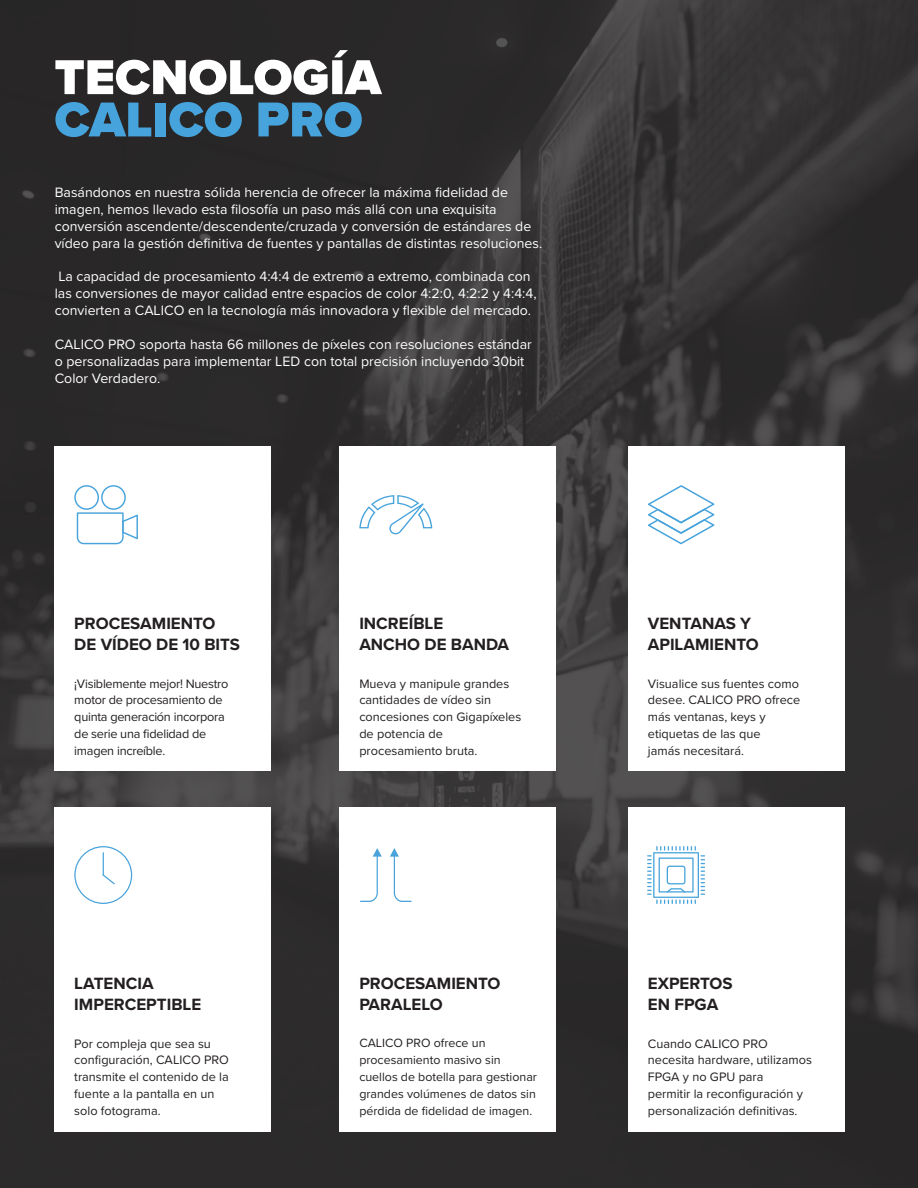
<style>
.page{position:relative;width:918px;height:1188px;background:#fff}
.page>*{position:absolute;margin:0;border:0;box-sizing:border-box;transform-origin:0 0}
.Headline_Black{font:900 50.85px "Proxima Nova";color:#fff}
.Headline_Black-2{font:900 50.85px "Proxima Nova";color:#46a3db}
.t1{font:700 16.95px "Proxima Nova";color:#231f20}
.Body_Copy_White{font:14.1px/17px "Proxima Nova";color:#fff}
.Body_Copy_Black{font:12.75px/17px "Proxima Nova";color:#231f20}
.Body_Copy_Black-2{font:12.75px/17px "Proxima Nova";letter-spacing:-.02em;color:#231f20}
.Body_Copy_Black-3{font:12.45px/17px "Proxima Nova";color:#231f20}
</style>
<div class="page">
<img style="left:0;top:0;width:918px;height:1188px">
<div style="left:55px;top:446px;width:216px;height:325px;background:#fff"></div>
<svg style="left:74px;top:485px;width:64px;height:59px"></svg>
<div style="left:340px;top:446px;width:216px;height:325px;background:#fff"></div>
<svg style="left:359px;top:495px;width:73px;height:39px"></svg>
<div style="left:628px;top:446px;width:217px;height:325px;background:#fff"></div>
<svg style="left:648px;top:485px;width:66px;height:59px"></svg>
<div style="left:55px;top:807px;width:216px;height:325px;background:#fff"></div>
<svg style="left:74px;top:846px;width:58px;height:58px"></svg>
<div style="left:340px;top:807px;width:216px;height:325px;background:#fff"></div>
<svg style="left:360px;top:848px;width:22px;height:54px"></svg>
<svg style="left:390px;top:848px;width:22px;height:54px"></svg>
<div style="left:628px;top:807px;width:217px;height:325px;background:#fff"></div>
<svg style="left:647px;top:846px;width:58px;height:58px"></svg>
<p class="Headline_Black" style="left:55px;top:39px;width:328px">TECNOLOGÍA</p>
<p class="Headline_Black-2" style="left:55px;top:82px;width:310px">CALICO PRO</p>
<p class="Body_Copy_White" style="left:55px;top:183px;width:489px">Basándonos en nuestra sólida herencia de ofrecer la máxima fidelidad de imagen, hemos llevado esta filosofía un paso más allá con una exquisita conversión ascendente/descendente/cruzada y conversión de estándares de vídeo para la gestión definitiva de fuentes y pantallas de distintas resoluciones.</p>
<p class="Body_Copy_White" style="left:55px;top:268px;width:483px">La capacidad de procesamiento 4:4:4 de extremo a extremo, combinada con las conversiones de mayor calidad entre espacios de color 4:2:0, 4:2:2 y 4:4:4, convierten a CALICO en la tecnología más innovadora y flexible del mercado.</p>
<p class="Body_Copy_White" style="left:55px;top:335px;width:479px">CALICO PRO soporta hasta 66 millones de píxeles con resoluciones estándar o personalizadas para implementar LED con total precisión incluyendo 30bit<br>Color Verdadero.</p>
<p class="t1" style="left:74px;top:611px;width:143px">PROCESAMIENTO</p>
<p class="t1" style="left:74px;top:632px;width:167px">DE VÍDEO DE 10 BITS</p>
<p class="Body_Copy_Black-2" style="left:74px;top:674px;width:156px">¡Visiblemente mejor! Nuestro</p>
<p class="Body_Copy_Black-2" style="left:74px;top:691px;width:150px">motor de procesamiento de</p>
<p class="Body_Copy_Black-2" style="left:74px;top:708px;width:152px">quinta generación incorpora de serie una fidelidad de imagen increíble.</p>
<p class="t1" style="left:74px;top:971px;width:81px">LATENCIA</p>
<p class="t1" style="left:74px;top:992px;width:128px">IMPERCEPTIBLE</p>
<p class="Body_Copy_Black" style="left:74px;top:1034px;width:138px">Por compleja que sea su</p>
<p class="Body_Copy_Black" style="left:74px;top:1051px;width:156px">configuración, CALICO PRO</p>
<p class="Body_Copy_Black" style="left:74px;top:1068px;width:156px">transmite el contenido de la</p>
<p class="Body_Copy_Black" style="left:74px;top:1085px;width:142px">fuente a la pantalla en un</p>
<p class="Body_Copy_Black" style="left:74px;top:1102px;width:88px">solo fotograma.</p>
<p class="t1" style="left:359px;top:611px;width:85px">INCREÍBLE</p>
<p class="t1" style="left:359px;top:632px;width:151px">ANCHO DE BANDA</p>
<p class="Body_Copy_Black" style="left:359px;top:674px;width:152px">Mueva y manipule grandes</p>
<p class="Body_Copy_Black" style="left:359px;top:691px;width:133px">cantidades de vídeo sin</p>
<p class="Body_Copy_Black" style="left:359px;top:708px;width:164px">concesiones con Gigapíxeles</p>
<p class="Body_Copy_Black" style="left:359px;top:725px;width:85px">de potencia de</p>
<p class="Body_Copy_Black" style="left:359px;top:742px;width:120px">procesamiento bruta.</p>
<p class="t1" style="left:359px;top:971px;width:143px">PROCESAMIENTO</p>
<p class="t1" style="left:359px;top:992px;width:85px">PARALELO</p>
<p class="Body_Copy_Black-3" style="left:359px;top:1034px;width:128px">CALICO PRO ofrece un</p>
<p class="Body_Copy_Black-3" style="left:359px;top:1051px;width:179px">procesamiento masivo sin cuellos de botella para gestionar grandes volúmenes de datos sin pérdida de fidelidad de imagen.</p>
<p class="t1" style="left:648px;top:611px;width:105px">VENTANAS Y</p>
<p class="t1" style="left:648px;top:632px;width:112px">APILAMIENTO</p>
<p class="Body_Copy_Black" style="left:648px;top:674px;width:153px">Visualice sus fuentes como</p>
<p class="Body_Copy_Black" style="left:648px;top:691px;width:154px">desee. CALICO PRO ofrece</p>
<p class="Body_Copy_Black" style="left:648px;top:708px;width:119px">más ventanas, keys y</p>
<p class="Body_Copy_Black" style="left:648px;top:725px;width:114px">etiquetas de las que jamás necesitará.</p>
<p class="t1" style="left:648px;top:971px;width:86px">EXPERTOS</p>
<p class="t1" style="left:648px;top:992px;width:72px">EN FPGA</p>
<p class="Body_Copy_Black" style="left:648px;top:1034px;width:166px">Cuando CALICO PRO necesita hardware, utilizamos<br>FPGA y no GPU para<br>permitir la reconfiguración y personalización definitivas.</p>
</div>
